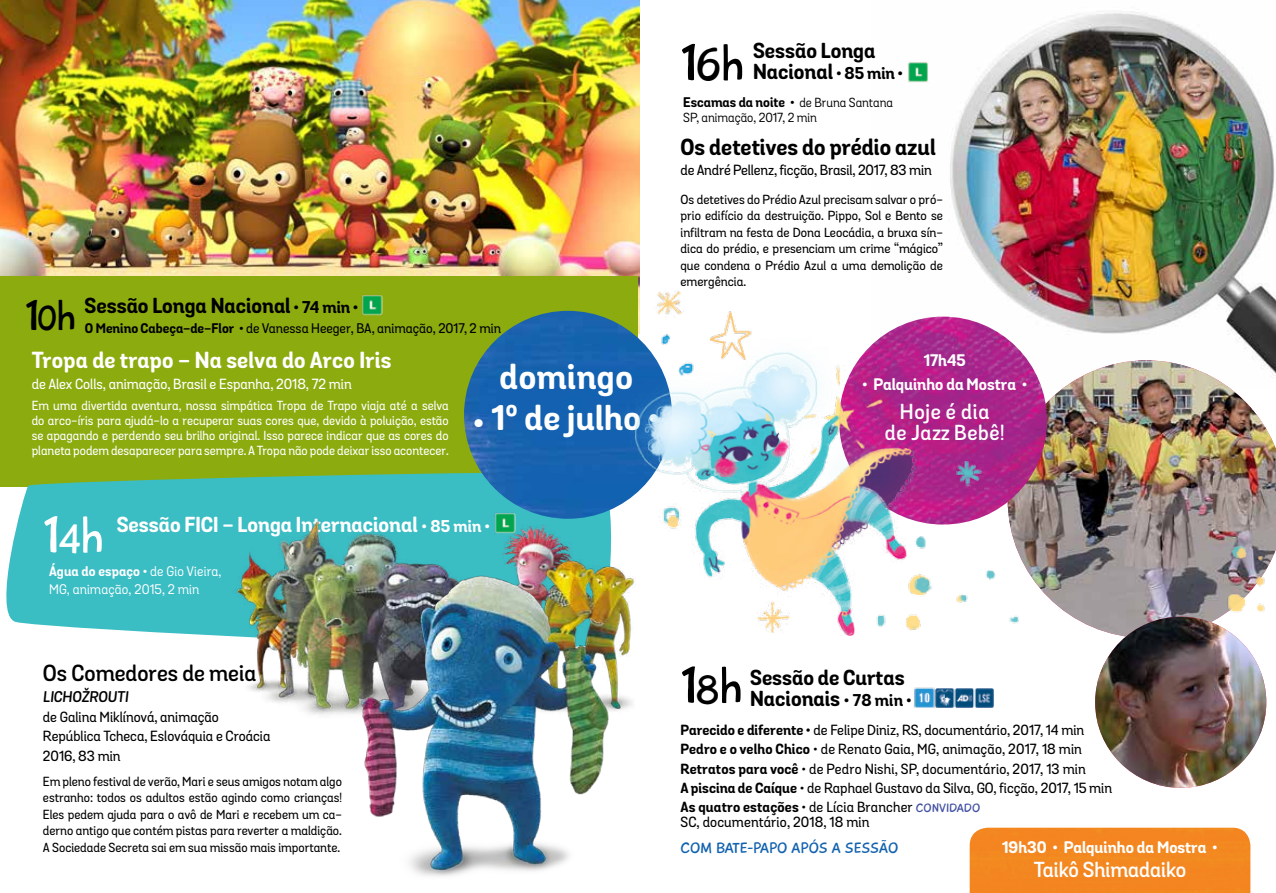
<style>
.page{position:relative;width:1276px;height:893px;background:#fff}
.page>*{position:absolute;margin:0;border:0;box-sizing:border-box;transform-origin:0 0}
.t1{font:54px "Playtime With Hot Toddies";color:#000}
.t2{font:54px "Playtime With Hot Toddies";color:#fff}
.t3{font:700 34.5px "Grota Sans Alt Rounded";letter-spacing:.015em;color:#fff}
.t4{font:700 22.5px "Grota Sans Alt Rounded";letter-spacing:.01em;color:#fff}
.t5{font:700 22.5px "Grota Sans Alt Rounded";color:#000}
.t6{font:600 22.5px "Grota Sans Alt Rounded";color:#000}
.t7{font:700 21px/21px "Grota Sans Alt Rounded";color:#000}
.t8{font:700 21px "Grota Sans Alt Rounded";color:#fff}
.t9{font:600 21px/21px "Grota Sans Alt Rounded";letter-spacing:.03em;color:#fff;text-align:center}
.t10{font:600 21px "Grota Sans Alt Rounded";color:#fff}
.t11{font:700 16.2px "Grota Sans Alt Rounded";color:#fff}
.t12{font:15px "Playtime With Hot Toddies";color:#1262af}
.t13{font:italic 600 15px "Grota Sans Alt Rounded";color:#000}
.t14{font:500 14.25px/19.2px "Grota Sans Alt Rounded";color:#000}
.t15{font:500 14.25px "Grota Sans Alt Rounded";color:#fff}
.t16{font:500 13.5px "Grota Sans Alt Rounded";color:#000}
.t17{font:13.5px/18px "Grota Sans Alt Rounded";letter-spacing:.01em;color:#fff}
.t18{font:700 13.5px "Grota Sans Alt Rounded";color:#000}
.t19{font:500 12.75px/16.5px "Grota Sans Alt Rounded";color:#000;text-align:justify}
.t20{font:500 12.75px/15px "Grota Sans Alt Rounded";color:#fff;text-align:justify}
.t21{font:12.75px "Grota Sans Alt Rounded";color:#000}
.s1{font-family:"Playtime With Hot Toddies";font-weight:400;font-size:45px}
.s2{font-family:"Playtime With Hot Toddies";font-weight:400;font-size:36px}
.s3{font-size:16.5px}
.s4{font-weight:700}
.s5{font-size:45px}
.s6{font-weight:400;font-size:12.75px}
.s7{font-size:40.5px}
.s8{font-family:"Playtime With Hot Toddies";font-weight:400;font-size:12px;color:#4250a2}
</style>
<div class="page">
<img style="left:894px;top:11px;width:382px;height:349px">
<img style="left:1007px;top:360px;width:269px;height:278px">
<img style="left:0;top:0;width:639px;height:329px">
<div style="left:0;top:276px;width:638px;height:211px;background:#8cab0f"></div>
<svg style="left:6px;top:471px;width:614px;height:165px;background:#4abfba"></svg>
<img style="left:227px;top:518px;width:393px;height:42px">
<img style="left:225px;top:560px;width:408px;height:316px">
<img style="left:362px;top:295px;width:20px;height:21px">
<img style="left:907px;top:61px;width:21px;height:22px">
<img style="left:839px;top:317px;width:208px;height:208px;border-radius:104px">
<img style="left:464px;top:311px;width:208px;height:208px;border-radius:104px">
<img style="left:622px;top:329px;width:309px;height:306px">
<img style="left:1229px;top:543px;width:37px;height:45px">
<img style="left:710px;top:311px;width:45px;height:51px">
<img style="left:658px;top:501px;width:28px;height:32px">
<img style="left:1222px;top:590px;width:44px;height:27px">
<img style="left:869px;top:534px;width:153px;height:98px">
<img style="left:658px;top:330px;width:38px;height:49px">
<img style="left:758px;top:601px;width:31px;height:31px">
<img style="left:657px;top:291px;width:25px;height:24px">
<img style="left:957px;top:461px;width:24px;height:25px">
<img style="left:913px;top:687px;width:21px;height:21px">
<img style="left:495px;top:513px;width:21px;height:21px">
<img style="left:1095px;top:617px;width:171px;height:171px;border-radius:86px">
<div style="left:969px;top:828px;width:281px;height:65px;background:#f38620"></div>
<img style="left:936px;top:689px;width:57px;height:18px">
<h3 class="t7" style="left:25px;top:297px;width:335px"><span class="s1">1</span><span class="s2">0</span><span class="s1">H</span> Sessão Longa Nacional <span class="s3">• 74 min •</span></h3>
<p class="t16" style="left:85px;top:320px;width:417px"><span class="s4">O Menino Cabeça-de-Flor •</span> de Vanessa Heeger, BA, animação, 2017, 2 min</p>
<h3 class="t4" style="left:32px;top:346px;width:361px">Tropa de trapo - Na selva do Arco Iris</h3>
<p class="t15" style="left:32px;top:375px;width:321px">de Alex Colls, animação, Brasil e Espanha, 2018, 72 min</p>
<p class="t20" style="left:32px;top:398px;width:418px">Em uma divertida aventura, nossa simpática Tropa de Trapo viaja até a selva do arco-íris para ajudá-lo a recuperar suas cores que, devido à poluição, estão se apagando e perdendo seu brilho original. Isso parece indicar que as cores do planeta podem desaparecer para sempre. A Tropa não pode deixar isso acontecer.</p>
<h2 class="t3" style="left:499px;top:355px;width:135px">domingo</h2>
<h2 class="t3" style="left:473px;top:397px;width:188px">• 1º de julho •</h2>
<h1 class="t1" style="left:680px;top:29px;width:65px">1<span class="s5">6</span>H</h1>
<h3 class="t7" style="left:753px;top:42px;width:152px">Sessão Longa<br>Nacional <span class="s3">• 85 min •</span></h3>
<p class="t18" style="left:683px;top:94px;width:211px">Escamas da noite • <span class="s6">de Bruna Santana</span></p>
<p class="t21" style="left:683px;top:110px;width:135px">SP, animação, 2017, 2 min</p>
<h3 class="t5" style="left:680px;top:133px;width:257px">Os detetives do prédio azul</h3>
<p class="t14" style="left:680px;top:161px;width:253px">de André Pellenz, ficção, Brasil, 2017, 83 min</p>
<p class="t19" style="left:680px;top:192px;width:264px">Os detetives do Prédio Azul precisam salvar o pró&shy;prio edifício da destruição. Pippo, Sol e Bento se infiltram na festa de Dona Leocádia, a bruxa sín&shy;dica do prédio, e presenciam um crime “mágico” que condena o Prédio Azul a uma demolição de emergência.</p>
<p class="t11" style="left:923px;top:351px;width:44px">17h45</p>
<p class="t11" style="left:862px;top:374px;width:167px">• Palquinho da Mostra •</p>
<h3 class="t9" style="left:885px;top:402px;width:121px">Hoje é dia<br>de Jazz Bebê!</h3>
<h1 class="t2" style="left:43px;top:502px;width:62px">1<span class="s7">4</span>H</h1>
<h3 class="t8" style="left:117px;top:512px;width:375px">Sessão FICI - Longa Internacional <span class="s3">• 85 min •</span></h3>
<p class="t17" style="left:49px;top:563px;width:174px"><span class="s4">Água do espaço •</span> de Gio Vieira,<br>MG, animação, 2015, 2 min</p>
<h3 class="t6" style="left:43px;top:660px;width:215px">Os Comedores de meia</h3>
<p class="t13" style="left:43px;top:688px;width:86px">LICHOŽROUTI</p>
<p class="t14" style="left:43px;top:707px;width:229px">de Galina Miklínová, animação<br>República Tcheca, Eslováquia e Croácia<br>2016, 83 min</p>
<p class="t19" style="left:43px;top:773px;width:300px">Em pleno festival de verão, Mari e seus amigos notam algo estranho: todos os adultos estão agindo como crianças!<br>Eles pedem ajuda para o avô de Mari e recebem um ca&shy;derno antigo que contém pistas para reverter a maldição.<br>A Sociedade Secreta sai em sua missão mais importante.</p>
<h1 class="t1" style="left:680px;top:652px;width:64px">1<span class="s7">8</span>H</h1>
<h3 class="t7" style="left:750px;top:668px;width:163px">Sessão de Curtas<br>Nacionais <span class="s3">• 78 min •</span></h3>
<p class="t14" style="left:680px;top:721px;width:433px"><span class="s4">Parecido e diferente •</span> de Felipe Diniz, RS, documentário, 2017, 14 min <span class="s4">Pedro e o velho Chico</span> • de Renato Gaia, MG, animação, 2017, 18 min <span class="s4">Retratos para você</span> • de Pedro Nishi, SP, documentário, 2017, 13 min<br><span class="s4">A piscina de Caíque</span> • de Raphael Gustavo da Silva, GO, ficção, 2017, 15 min <span class="s4">As quatro estações</span> • de Lícia Brancher <span class="s8">CONVIDADO</span></p>
<p class="t14" style="left:680px;top:813px;width:190px">SC, documentário, 2018, 18 min</p>
<p class="t12" style="left:680px;top:838px;width:219px">COM BATE-PAPO APÓS A SESSÃO</p>
<p class="t11" style="left:1002px;top:837px;width:217px">19h30 • Palquinho da Mostra •</p>
<h3 class="t10" style="left:1034px;top:856px;width:154px">Taikô Shimadaiko</h3>
</div>
